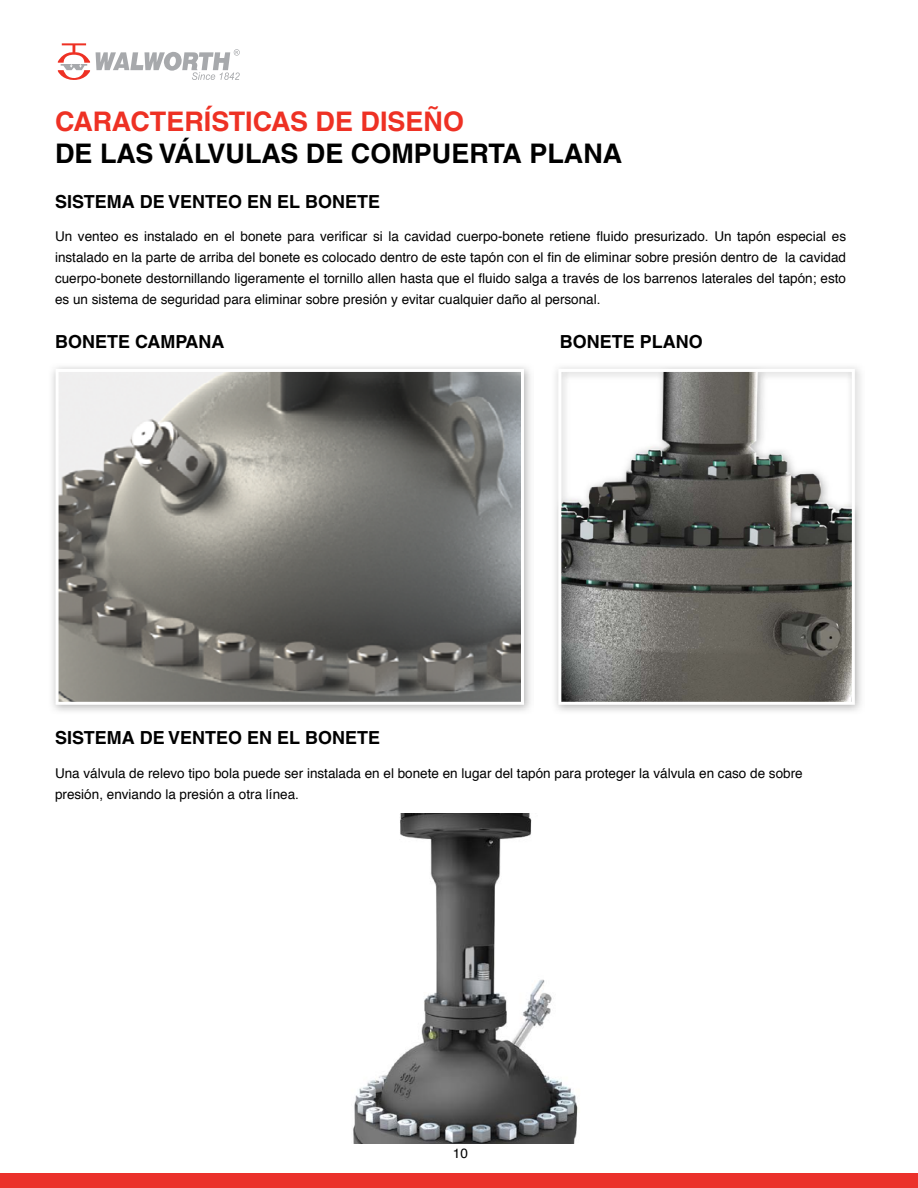
<style>
.page{position:relative;width:918px;height:1188px;background:#fff}
.page>*{position:absolute;margin:0;border:0;box-sizing:border-box;transform-origin:0 0}
.t1{font:700 27px "Helvetica LT Std";color:#000}
.t2{font:700 27px "Helvetica LT Std";color:#ee3124}
.t3{font:700 18px "Helvetica LT Std";color:#000}
.t4{font:13.5px/21px "Helvetica";color:#000;text-align:justify}
</style>
<div class="page">
<img style="left:353px;top:814px;width:225px;height:329px">
<img style="left:555px;top:366px;width:306px;height:345px">
<svg style="left:558px;top:369px;width:297px;height:336px"></svg>
<svg style="left:56px;top:371px;width:468px;height:334px;background:#898884"></svg>
<div style="left:0;top:1174px;width:918px;height:14px;background:#eb312b"></div>
<svg style="left:58px;top:43px;width:32px;height:37px"></svg>
<svg style="left:96px;top:49px;width:144px;height:31px"></svg>
<h1 class="t2" style="left:55px;top:105px;width:411px">CARACTERÍSTICAS DE DISEÑO</h1>
<h1 class="t1" style="left:55px;top:137px;width:569px">DE LAS VÁLVULAS DE COMPUERTA PLANA</h1>
<h2 class="t3" style="left:55px;top:190px;width:327px">SISTEMA DE VENTEO EN EL BONETE</h2>
<p class="t4" style="left:55px;top:226px;width:793px">Un venteo es instalado en el bonete para verificar si la cavidad cuerpo-bonete retiene fluido presurizado. Un tapón especial es instalado en la parte de arriba del bonete es colocado dentro de este tapón con el fin de eliminar sobre presión dentro de la cavidad cuerpo-bonete destornillando ligeramente el tornillo allen hasta que el fluido salga a través de los barrenos laterales del tapón; esto es un sistema de seguridad para eliminar sobre presión y evitar cualquier daño al personal.</p>
<h2 class="t3" style="left:55px;top:331px;width:171px">BONETE CAMPANA</h2>
<h2 class="t3" style="left:560px;top:331px;width:145px">BONETE PLANO</h2>
<h2 class="t3" style="left:55px;top:727px;width:327px">SISTEMA DE VENTEO EN EL BONETE</h2>
<p class="t4" style="left:55px;top:763px;width:749px">Una válvula de relevo tipo bola puede ser instalada en el bonete en lugar del tapón para proteger la válvula en caso de sobre presión, enviando la presión a otra línea.</p>
<p class="t4" style="left:453px;top:1143px;width:17px">10</p>
</div>
